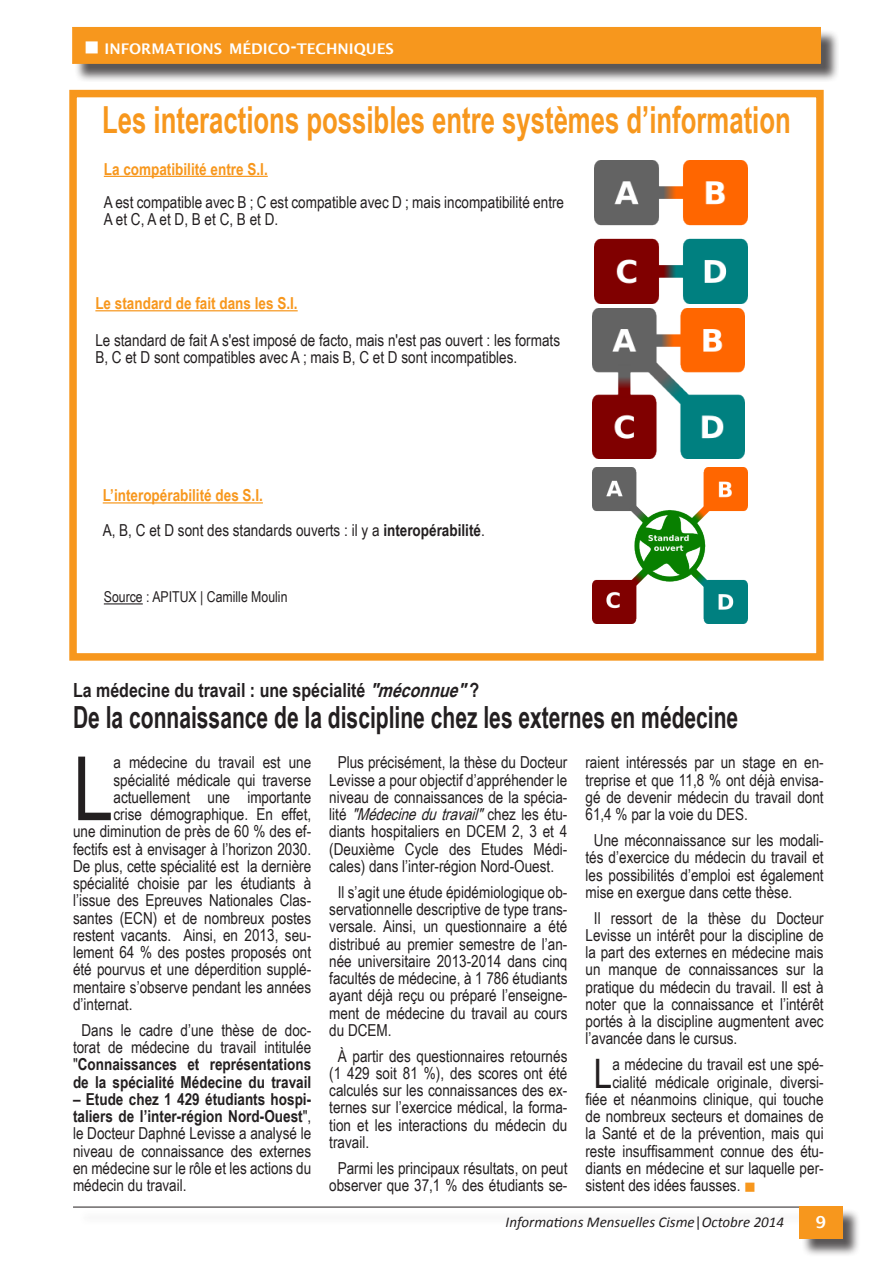
<style>
.page{position:relative;width:893px;height:1263px;background:#fff}
.page>*{position:absolute;margin:0;border:0;box-sizing:border-box;transform-origin:0 0}
.Article_1er_paragrap{font:88.8px "Arial Narrow";color:#231f20}
.Article_Paragraphes{font:40.65px "Arial Narrow";color:#231f20}
.Article_Titre_max{font:700 37.35px "Arial Narrow";color:#f7971d;scale:.84 1}
.Article_Titre_moyen{font:700 30.45px "Arial Narrow";color:#231f20;scale:.84 1}
.Article_Surtitre_moy{font:700 19.5px "Arial Narrow";color:#231f20}
.Article_Paragraphes-2{font:16.5px/17.2px "Arial Narrow";color:#231f20;text-align:justify}
.Article_1er_paragrap-2{font:16.5px "Arial Narrow";color:#231f20}
.Article_Intertitre_g{font:700 16.5px "Arial Narrow";color:#f7971d}
.t1{font:600 16.5px "Lucida Sans";color:#fff}
.t2{font:italic 15px "Calibri";color:#231f20}
.Légende_photo{font:15px "Arial Narrow";color:#231f20}
.t3{font:600 14.7px "Lucida Sans";color:#fff}
.s1{font-size:21px}
.s2{font-weight:700}
.s3{font-style:italic}
.s4{color:#f7971d}
.s5{font-style:normal}
</style>
<div class="page">
<div style="left:77px;top:1209px;width:739px;height:17px;background:#fafafa"></div>
<hr style="left:73px;top:1207px;width:726px;height:1px;background:#231f20">
<div style="left:801px;top:1208px;width:60px;height:49px;background:#231f20;opacity:.75"></div>
<div style="left:799px;top:1206px;width:43px;height:32px;background:#f7971d"></div>
<div style="left:75px;top:29px;width:764px;height:53px;background:#231f20;opacity:.75"></div>
<div style="left:73px;top:27px;width:747px;height:36px;background:#f7971d"></div>
<div style="left:72px;top:27px;width:749px;height:37px;border:1px solid #f7971d"></div>
<div style="left:69px;top:90px;width:755px;height:571px;border:8px solid #f7971d"></div>
<hr style="left:104px;top:176px;width:164px;height:1px;background:#f7971d">
<img style="left:595px;top:161px;width:152px;height:142px">
<img style="left:592px;top:308px;width:153px;height:150px">
<img style="left:592px;top:467px;width:155px;height:157px">
<hr style="left:95px;top:310px;width:203px;height:1px;background:#f7971d">
<hr style="left:103px;top:502px;width:160px;height:1px;background:#f7971d">
<hr style="left:104px;top:603px;width:39px;height:1px;background:#231f20">
<p class="t3" style="left:104px;top:40px;width:291px">INFORMATIONS MÉDICO<span class="s1">-</span>TECHNIQUES</p>
<p class="Article_Titre_max" style="left:102px;top:92px;width:821px">Les interactions possibles entre systèmes d’information</p>
<p class="Article_Intertitre_g" style="left:104px;top:156px;width:165px">La compatibilité entre S.I.</p>
<p class="Article_Paragraphes-2" style="left:104px;top:193px;width:462px">A est compatible avec B ; C est compatible avec D ; mais incompatibilité entre<br>A et C, A et D, B et C, B et D.</p>
<p class="Article_Intertitre_g" style="left:95px;top:291px;width:204px">Le standard de fait dans les S.I.</p>
<p class="Article_Paragraphes-2" style="left:95px;top:331px;width:466px">Le standard de fait A s'est imposé de facto, mais n'est pas ouvert : les formats<br>B, C et D sont compatibles avec A ; mais B, C et D sont incompatibles.</p>
<p class="Article_Intertitre_g" style="left:103px;top:483px;width:162px">L’interopérabilité des S.I.</p>
<p class="Article_Paragraphes-2" style="left:103px;top:520px;width:384px">A, B, C et D sont des standards ouverts : il y a <span class="s2">interopérabilité</span>.</p>
<p class="Légende_photo" style="left:104px;top:586px;width:185px">Source : APITUX | Camille Moulin</p>
<p class="Article_Surtitre_moy" style="left:73px;top:675px;width:408px">La médecine du travail : une spécialité <span class="s3">"méconnue"</span>?</p>
<p class="Article_Titre_moyen" style="left:73px;top:694px;width:793px">De la connaissance de la discipline chez les externes en médecine</p>
<p class="Article_1er_paragrap" style="left:73px;top:724px;width:42px">L</p>
<p class="Article_1er_paragrap-2" style="left:114px;top:750px;width:199px">a médecine du travail est une</p>
<p class="Article_Paragraphes-2" style="left:329px;top:753px;width:240px;text-indent:9px">Plus précisément, la thèse du Docteur Levisse a pour objectif d’appréhender le niveau de connaissances de la spécia&shy;l i t é <span class="s3">"Médecinedutravail"</span>c h e z l e s é t u - diants hospitaliers en DCEM 2, 3 et 4 (Deuxième Cycle des Etudes Médi&shy;cales) dans l’inter-région Nord-Ouest.</p>
<p class="Article_Paragraphes-2" style="left:329px;top:883px;width:240px;text-indent:9px">Il s’agit une étude épidémiologique ob&shy;servationnelle descriptive de type trans&shy;versale. Ainsi, un questionnaire a été distribué au premier semestre de l’an&shy;née universitaire 2013-2014 dans cinq facultés de médecine, à 1 786 étudiants ayant déjà reçu ou préparé l’enseigne&shy;ment de médecine du travail au cours du DCEM.</p>
<p class="Article_Paragraphes-2" style="left:329px;top:1047px;width:240px;text-indent:9px">À partir des questionnaires retournés (1 429 soit 81 %), des scores ont été calculés sur les connaissances des ex&shy;ternes sur l’exercice médical, la forma&shy;tion et les interactions du médecin du travail.</p>
<p class="Article_Paragraphes-2" style="left:329px;top:1159px;width:240px;text-align:center">Parmi les principaux résultats, on peut observer que 37,1 % des étudiants se-</p>
<p class="Article_Paragraphes-2" style="left:585px;top:753px;width:240px">raient intéressés par un stage en en&shy;treprise et que 11,8 % ont déjà envisa&shy;gé de devenir médecin du travail dont 61,4 % par la voie du DES.</p>
<p class="Article_Paragraphes-2" style="left:585px;top:831px;width:240px;text-indent:9px">Une méconnaissance sur les modali&shy;tés d’exercice du médecin du travail et les possibilités d’emploi est également mise en exergue dans cette thèse.</p>
<p class="Article_Paragraphes-2" style="left:585px;top:909px;width:240px;text-indent:9px">Il ressort de la thèse du Docteur Levisse un intérêt pour la discipline de la part des externes en médecine mais un manque de connaissances sur la pratique du médecin du travail. Il est à noter que la connaissance et l’intérêt portés à la discipline augmentent avec l’avancée dans le cursus.</p>
<p class="Article_Paragraphes" style="left:594px;top:1043px;width:20px">L</p>
<p class="Article_Paragraphes-2" style="left:612px;top:1055px;width:213px">a médecine du travail est une spé-</p>
<p class="Article_1er_paragrap-2" style="left:114px;top:768px;width:199px">spécialité médicale qui traverse</p>
<p class="Article_1er_paragrap-2" style="left:114px;top:785px;width:199px">actuellement une importante</p>
<p class="Article_1er_paragrap-2" style="left:114px;top:802px;width:199px">crise démographique. En effet,</p>
<p class="Article_1er_paragrap-2" style="left:73px;top:819px;width:240px">une diminution de près de 60 % des ef-</p>
<p class="Article_1er_paragrap-2" style="left:73px;top:837px;width:240px">fectifs est à envisager à l’horizon 2030.</p>
<p class="Article_1er_paragrap-2" style="left:73px;top:854px;width:240px">De plus, cette spécialité est la dernière</p>
<p class="Article_1er_paragrap-2" style="left:73px;top:871px;width:240px">spécialité choisie par les étudiants à</p>
<p class="Article_1er_paragrap-2" style="left:73px;top:888px;width:240px">l’issue des Epreuves Nationales Clas-</p>
<p class="Article_1er_paragrap-2" style="left:73px;top:906px;width:240px">santes (ECN) et de nombreux postes</p>
<p class="Article_1er_paragrap-2" style="left:73px;top:923px;width:240px">restent vacants. Ainsi, en 2013, seu-</p>
<p class="Article_1er_paragrap-2" style="left:73px;top:940px;width:240px">lement 64 % des postes proposés ont</p>
<p class="Article_1er_paragrap-2" style="left:73px;top:957px;width:240px">été pourvus et une déperdition supplé-</p>
<p class="Article_1er_paragrap-2" style="left:73px;top:975px;width:240px">mentaire s’observe pendant les années</p>
<p class="Article_1er_paragrap-2" style="left:73px;top:992px;width:61px">d’internat.</p>
<p class="Article_Paragraphes-2" style="left:73px;top:1021px;width:240px;text-align:center">Dans le cadre d’une thèse de doc&shy;torat de médecine du travail intitulée "<span class="s2">Connaissances et représentations de la spécialité Médecine du travail</span></p>
<p class="Article_Paragraphes-2" style="left:73px;top:1090px;width:240px"><span class="s2">– Etude chez 1 429 étudiants hospi&shy;taliers de l’inter-région Nord-Ouest</span>", le Docteur Daphné Levisse a analysé le niveau de connaissance des externes en médecine sur le rôle et les actions du médecin du travail.</p>
<p class="Article_Paragraphes-2" style="left:612px;top:1072px;width:213px">cialité médicale originale, diversi-</p>
<p class="Article_Paragraphes-2" style="left:585px;top:1090px;width:240px">fiée et néanmoins clinique, qui touche</p>
<p class="Article_Paragraphes-2" style="left:585px;top:1107px;width:240px">de nombreux secteurs et domaines de</p>
<p class="Article_Paragraphes-2" style="left:585px;top:1124px;width:240px">la Santé et de la prévention, mais qui</p>
<p class="Article_Paragraphes-2" style="left:585px;top:1141px;width:240px">reste insuffisamment connue des étu-</p>
<p class="Article_Paragraphes-2" style="left:585px;top:1159px;width:240px">diants en médecine et sur laquelle per-</p>
<p class="Article_Paragraphes-2" style="left:585px;top:1176px;width:172px">sistent des idées fausses. <span class="s4">■</span></p>
<p class="t2" style="left:506px;top:1212px;width:280px">Informations Mensuelles Cisme<span class="s5">|</span>Octobre 2014</p>
<p class="t1" style="left:815px;top:1213px;width:12px">9</p>
</div>
